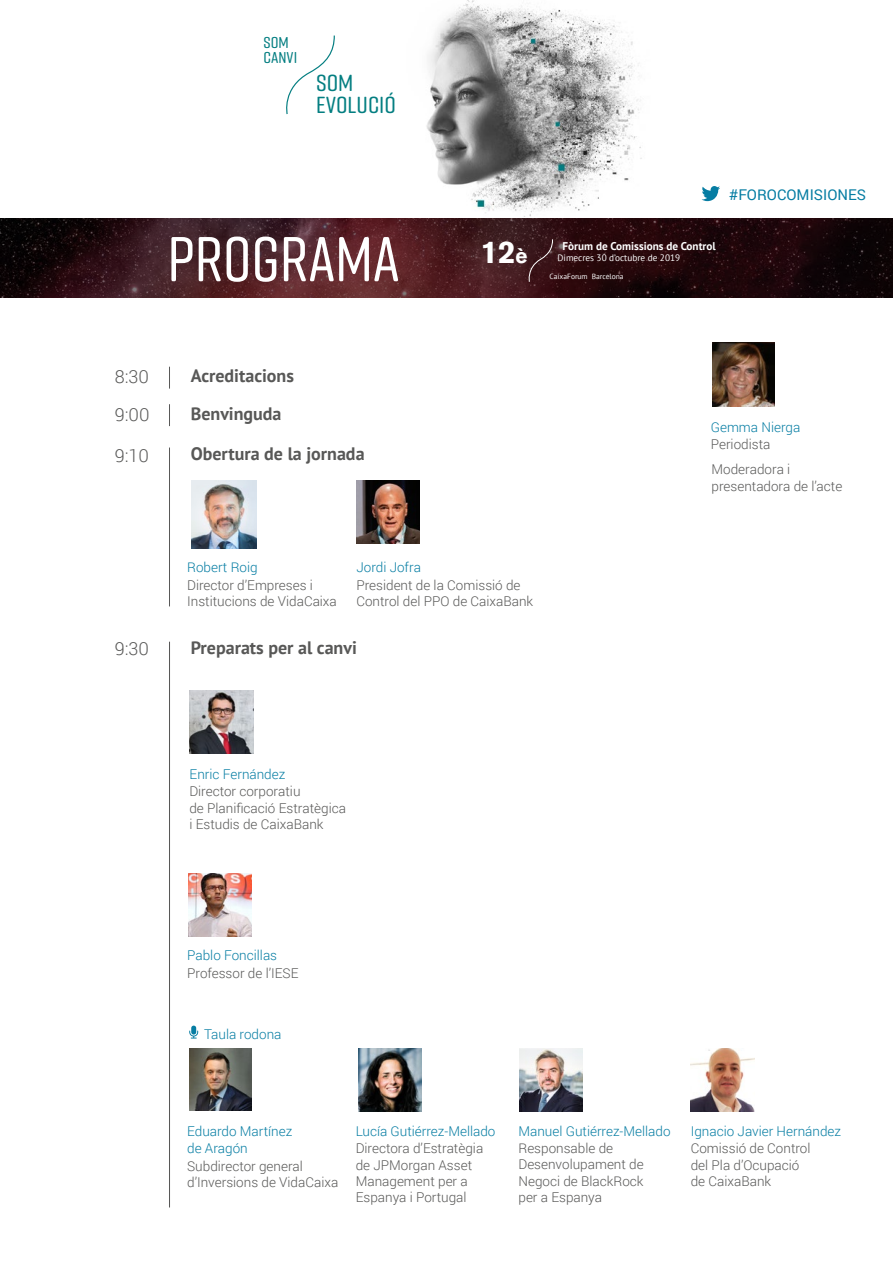
<style>
.page{position:relative;width:893px;height:1263px;background:#fff}
.page>*{position:absolute;margin:0;border:0;box-sizing:border-box;transform-origin:0 0}
.t1{font:500 63.15px "Rift Soft";color:#fff}
.t2{font:700 31.2px "Akzidenz Grotesk BE";color:#fff}
.t3{font:500 23.25px/21.9px "Rift Soft";color:#047e81;scale:1.1 1}
.t4{font:700 18px/38.2px "PT Sans";color:#585857}
.t5{font:300 18px "Roboto";color:#585857}
.t6{font:500 15.75px/14.9px "Rift Soft";color:#047e81;scale:1.1 1}
.t7{font:14.85px "Roboto";color:#067da3}
.t8{font:300 13.5px/16.5px "Roboto";color:#585857}
.t9{font:300 13.5px/16.5px "Roboto";color:#067da3}
.t10{font:700 11.25px "PT Sans";color:#fff}
.t11{font:9.3px "PT Sans";color:#fff}
.t12{font:7.5px "PT Sans";color:#fff}
.s1{font-size:20.55px}
</style>
<div class="page">
<img style="left:392px;top:0;width:265px;height:219px">
<svg style="left:0;top:219px;width:893px;height:79px;background:#341419"></svg>
<svg style="left:701px;top:186px;width:19px;height:15px"></svg>
<img style="left:356px;top:480px;width:63px;height:64px">
<img style="left:712px;top:343px;width:63px;height:64px">
<svg style="left:169px;top:367px;width:1px;height:22px"></svg>
<svg style="left:169px;top:404px;width:1px;height:22px"></svg>
<hr style="left:169px;top:642px;width:1px;height:565px;background:#585857">
<hr style="left:169px;top:447px;width:1px;height:159px;background:#585857">
<svg style="left:189px;top:1025px;width:9px;height:13px"></svg>
<img style="left:192px;top:480px;width:65px;height:68px">
<img style="left:189px;top:873px;width:63px;height:63px">
<img style="left:189px;top:1048px;width:63px;height:63px">
<img style="left:358px;top:1049px;width:63px;height:63px">
<img style="left:519px;top:1049px;width:63px;height:63px">
<img style="left:189px;top:691px;width:64px;height:62px">
<svg style="left:286px;top:35px;width:49px;height:80px"></svg>
<img style="left:691px;top:1048px;width:63px;height:64px">
<svg style="left:527px;top:239px;width:26px;height:43px"></svg>
<p class="t6" style="left:263px;top:35px;width:32px">SOM<br>CANVI</p>
<h3 class="t3" style="left:316px;top:71px;width:74px">SOM<br>EVOLUCIÓ</h3>
<h1 class="t1" style="left:168px;top:215px;width:234px">PROGRAMA</h1>
<h3 class="t5" style="left:115px;top:364px;width:36px">8:30</h3>
<h3 class="t4" style="left:191px;top:356px;width:105px">Acreditacions<br>Benvinguda</h3>
<h3 class="t4" style="left:191px;top:434px;width:175px">Obertura de la jornada</h3>
<h3 class="t5" style="left:115px;top:402px;width:36px">9:00</h3>
<h3 class="t5" style="left:115px;top:443px;width:36px">9:10</h3>
<p class="t9" style="left:187px;top:558px;width:72px">Robert Roig</p>
<p class="t9" style="left:356px;top:558px;width:66px">Jordi Jofra</p>
<p class="t7" style="left:729px;top:184px;width:138px">#FOROCOMISIONES</p>
<h2 class="t2" style="left:480px;top:234px;width:49px">12<span class="s1">è</span></h2>
<p class="t10" style="left:563px;top:238px;width:155px">Fòrum de Comissions de Control</p>
<p class="t11" style="left:557px;top:252px;width:124px">Dimecres 30 d’octubre de 2019</p>
<p class="t12" style="left:550px;top:271px;width:75px">CaixaForum Barcelona</p>
<p class="t9" style="left:711px;top:418px;width:91px">Gemma Nierga</p>
<p class="t8" style="left:711px;top:435px;width:61px">Periodista</p>
<p class="t8" style="left:712px;top:461px;width:132px">Moderadora i presentadora de l’acte</p>
<p class="t8" style="left:187px;top:576px;width:151px">Director d’Empreses i<br>Institucions de VidaCaixa</p>
<p class="t8" style="left:356px;top:576px;width:178px">President de la Comissió de<br>Control del PPO de CaixaBank</p>
<h3 class="t5" style="left:115px;top:636px;width:36px">9:30</h3>
<h3 class="t4" style="left:191px;top:628px;width:168px">Preparats per al canvi</h3>
<p class="t9" style="left:190px;top:765px;width:97px">Enric Fernández</p>
<p class="t8" style="left:189px;top:782px;width:158px">Director corporatiu<br>de Planificació Estratègica i Estudis de CaixaBank</p>
<p class="t9" style="left:187px;top:947px;width:91px">Pablo Foncillas</p>
<p class="t8" style="left:187px;top:964px;width:113px">Professor de l’IESE</p>
<p class="t9" style="left:204px;top:1025px;width:79px">Taula rodona</p>
<p class="t9" style="left:187px;top:1122px;width:107px">Eduardo Martínez de Aragón</p>
<p class="t8" style="left:187px;top:1157px;width:153px">Subdirector general d’Inversions de VidaCaixa</p>
<p class="t9" style="left:356px;top:1122px;width:141px">Lucía Gutiérrez-Mellado</p>
<p class="t8" style="left:356px;top:1139px;width:129px">Directora d’Estratègia de JPMorgan Asset<br>Management per a<br>Espanya i Portugal</p>
<p class="t9" style="left:518px;top:1122px;width:154px">Manuel Gutiérrez-Mellado</p>
<p class="t8" style="left:518px;top:1139px;width:127px">Responsable de<br>Desenvolupament de<br>Negoci de BlackRock per a Espanya</p>
<p class="t9" style="left:691px;top:1122px;width:152px">Ignacio Javier Hernández</p>
<p class="t8" style="left:691px;top:1139px;width:121px">Comissió de Control del Pla d’Ocupació de CaixaBank</p>
</div>
